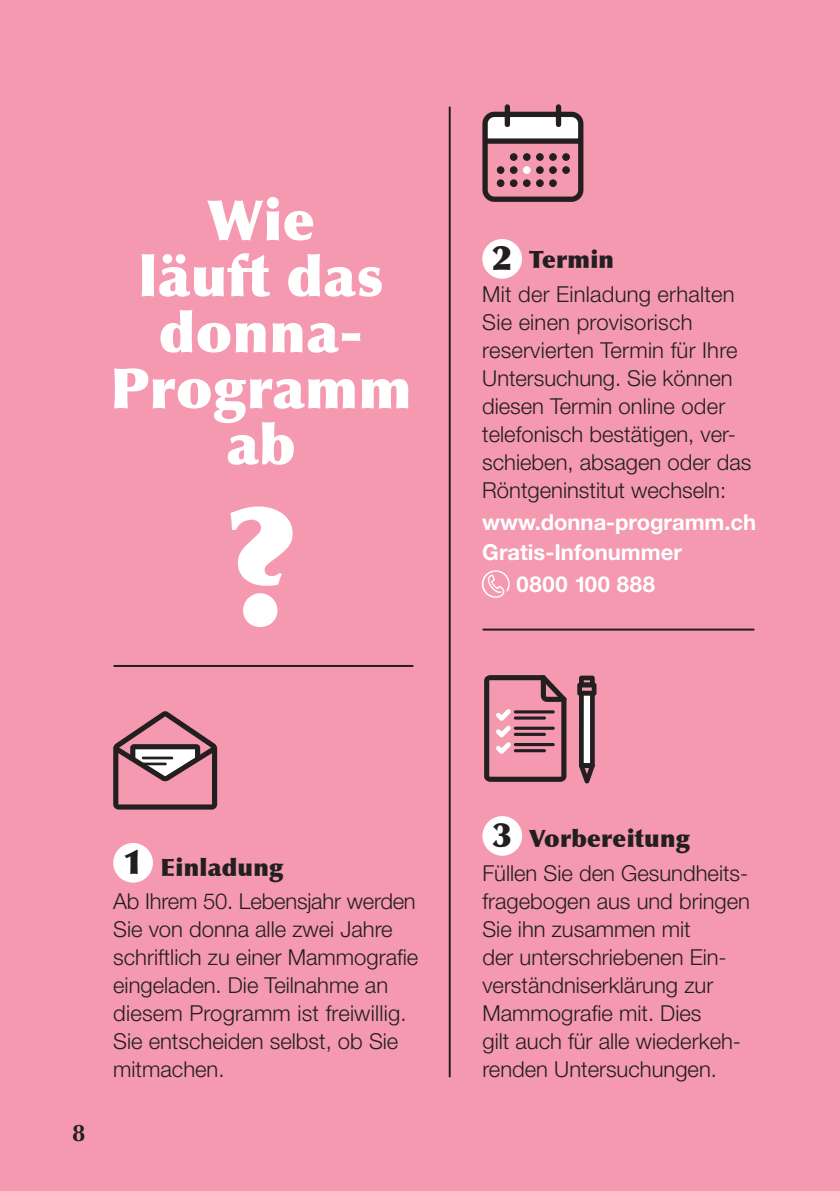
<style>
.page{position:relative;width:840px;height:1191px;background:#fff}
.page>*{position:absolute;margin:0;border:0;box-sizing:border-box;transform-origin:0 0}
.t1{font:900 164.8px "Optima";color:#fff}
.t2{font:900 56px/56px "Optima";letter-spacing:.01em;color:#fff;text-align:center}
.t3{font:900 24px "Optima";letter-spacing:.01em;color:#231f20}
.t4{font:700 24px "Optima";color:#231f20}
.t5{font:300 22px/28px "Helvetica Neue LT Pro";color:#231f20}
.t6{font:700 22px/30px "Helvetica Neue LT Pro";color:#fff}
.t7{font:700 22px "Helvetica Neue LT Pro";letter-spacing:.035em;color:#fff}
.s1{font-size:34px}
</style>
<div class="page">
<div style="left:0;top:0;width:839px;height:1191px;background:#f499b0"></div>
<hr style="left:448px;top:107px;width:2px;height:969px;background:#231f20">
<div style="left:482px;top:239px;width:39px;height:40px;background:#fff;border-radius:50%"></div>
<hr style="left:483px;top:628px;width:270px;height:2px;background:#231f20">
<div style="left:482px;top:816px;width:40px;height:39px;background:#fff;border-radius:50%"></div>
<div style="left:113px;top:843px;width:40px;height:39px;background:#fff;border-radius:50%"></div>
<svg style="left:482px;top:104px;width:101px;height:98px"></svg>
<svg style="left:113px;top:711px;width:104px;height:98px"></svg>
<hr style="left:142px;top:756px;width:31px;height:3px;background:#231f20">
<hr style="left:142px;top:762px;width:25px;height:3px;background:#231f20">
<svg style="left:481px;top:570px;width:28px;height:28px"></svg>
<hr style="left:114px;top:665px;width:298px;height:2px;background:#231f20">
<svg style="left:484px;top:675px;width:82px;height:107px"></svg>
<svg style="left:577px;top:675px;width:19px;height:108px"></svg>
<h2 class="t2" style="left:110px;top:193px;width:302px">Wie<br>läuft das donna-<br>Programm ab</h2>
<h1 class="t1" style="left:225px;top:467px;width:72px">?</h1>
<p class="t3" style="left:492px;top:245px;width:123px"><span class="s1">2</span> Termin</p>
<p class="t5" style="left:482px;top:280px;width:270px">Mit der Einladung erhalten<br>Sie einen provisorisch reservierten Termin für Ihre<br>Untersuchung. Sie können diesen Termin online oder telefonisch bestätigen, ver&shy;schieben, absagen oder das<br>Röntgeninstitut wechseln:</p>
<p class="t6" style="left:482px;top:507px;width:275px">www.donna-programm.ch<br>Gratis-Infonummer</p>
<p class="t7" style="left:516px;top:570px;width:140px">0800 100 888</p>
<p class="t4" style="left:72px;top:1119px;width:15px">8</p>
<p class="t3" style="left:123px;top:852px;width:162px"><span class="s1">1</span> Einladung</p>
<p class="t5" style="left:113px;top:887px;width:306px">Ab Ihrem 50. Lebensjahr werden<br>Sie von donna alle zwei Jahre schriftlich zu einer Mammografie eingeladen. Die Teilnahme an diesem Programm ist freiwillig.<br>Sie entscheiden selbst, ob Sie mitmachen.</p>
<p class="t3" style="left:492px;top:824px;width:199px"><span class="s1">3</span> Vorbereitung</p>
<p class="t5" style="left:482px;top:858px;width:269px">Füllen Sie den Gesundheits&shy;fragebogen aus und bringen<br>Sie ihn zusammen mit<br>der unterschriebenen Ein&shy;verständniserklärung zur<br>Mammografie mit. Dies<br>gilt auch für alle wiederkeh&shy;renden Untersuchungen.</p>
</div>
